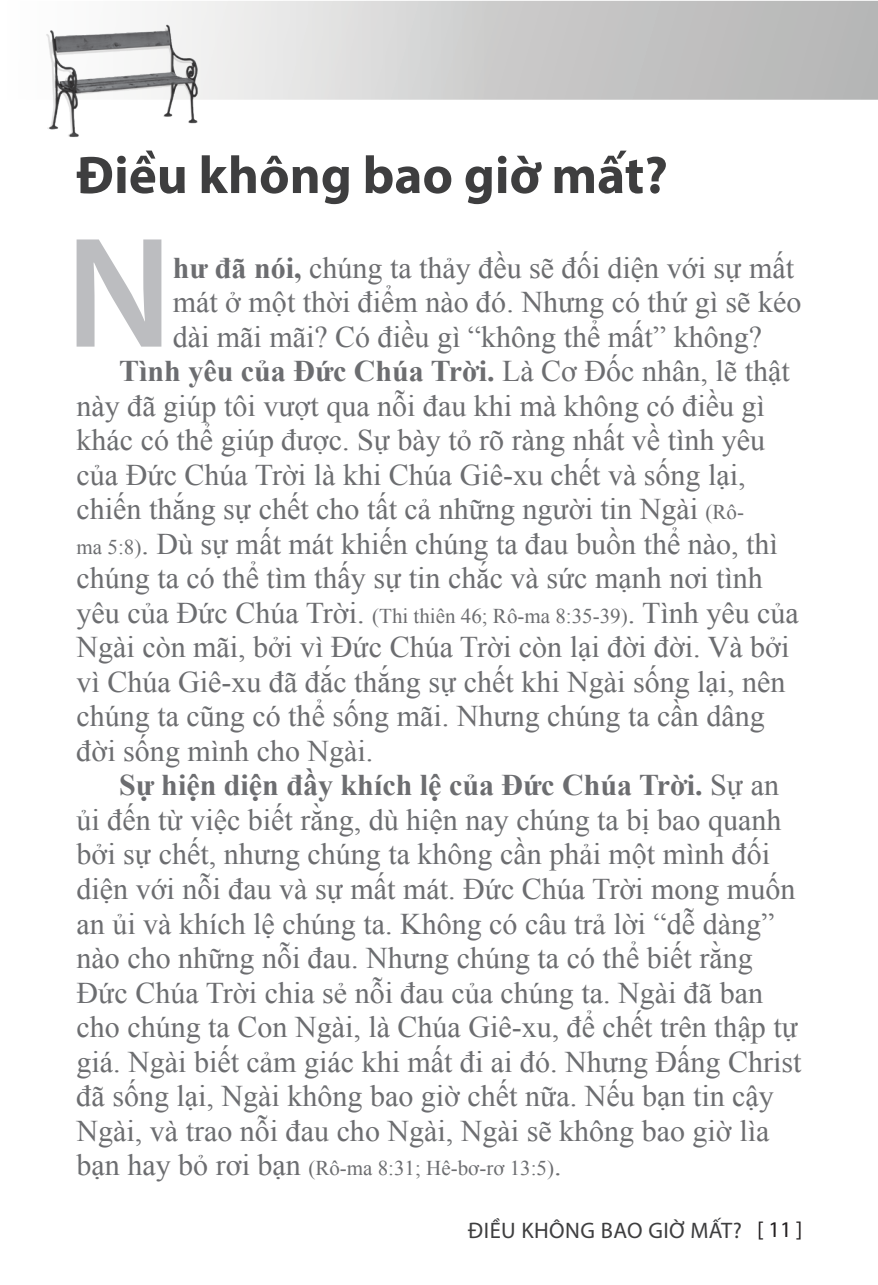
<style>
.page{position:relative;width:878px;height:1285px;background:#fff}
.page>*{position:absolute;margin:0;border:0;box-sizing:border-box;transform-origin:0 0}
.t1{font:600 158.7px "Myriad Pro";color:#bcbdc0}
.t2{font:700 53.1px "Myriad Pro";color:#3e3e3f}
.t3{font:30px "Times New Roman";color:#6c6d70}
.t4{font:700 30px "Times New Roman";color:#6c6d70}
.t5{font:22.5px "Myriad Pro";letter-spacing:.02em;color:#3e3e3f}
.t6{font:21px "Times New Roman";color:#6c6d70}
.s1{font-weight:700}
.s2{font-weight:400}
.s3{font-size:21px}
.s4{font-size:30px}
.s5{color:#231f20}
</style>
<div class="page">
<svg style="left:216px;top:1px;width:662px;height:99px;background:#ccc"></svg>
<img style="left:46px;top:1px;width:170px;height:136px">
<h2 class="t2" style="left:77px;top:140px;width:592px">Điều không bao giờ mất?</h2>
<h1 class="t1" style="left:65px;top:192px;width:109px">N</h1>
<p class="t3" style="left:173px;top:247px;width:622px"><span class="s1">hư đã nói,</span> chúng ta thảy đều sẽ đối diện với sự mất</p>
<p class="t3" style="left:173px;top:282px;width:630px">mát ở một thời điểm nào đó. Nhưng có thứ gì sẽ kéo</p>
<p class="t3" style="left:173px;top:316px;width:591px">dài mãi mãi? Có điều gì “không thể mất” không?</p>
<p class="t4" style="left:119px;top:350px;width:672px">Tình yêu của Đức Chúa Trời. <span class="s2">Là Cơ Đốc nhân, lẽ thật</span></p>
<p class="t3" style="left:77px;top:385px;width:689px">này đã giúp tôi vượt qua nỗi đau khi mà không có điều gì</p>
<p class="t3" style="left:77px;top:420px;width:690px">khác có thể giúp được. Sự bày tỏ rõ ràng nhất về tình yêu</p>
<p class="t3" style="left:77px;top:454px;width:670px">của Đức Chúa Trời là khi Chúa Giê-xu chết và sống lại,</p>
<p class="t3" style="left:77px;top:489px;width:669px">chiến thắng sự chết cho tất cả những người tin Ngài <span class="s3">(Rô-</span></p>
<p class="t3" style="left:77px;top:523px;width:702px"><span class="s3">ma 5:8)</span>. Dù sự mất mát khiến chúng ta đau buồn thể nào, thì</p>
<p class="t3" style="left:77px;top:558px;width:687px">chúng ta có thể tìm thấy sự tin chắc và sức mạnh nơi tình</p>
<p class="t3" style="left:77px;top:592px;width:723px">yêu của Đức Chúa Trời. <span class="s3">(Thi thiên 46; Rô-ma 8:35-39)</span>. Tình yêu của</p>
<p class="t3" style="left:77px;top:627px;width:714px">Ngài còn mãi, bởi vì Đức Chúa Trời còn lại đời đời. Và bởi</p>
<p class="t3" style="left:77px;top:661px;width:710px">vì Chúa Giê-xu đã đắc thắng sự chết khi Ngài sống lại, nên</p>
<p class="t3" style="left:77px;top:696px;width:689px">chúng ta cũng có thể sống mãi. Nhưng chúng ta cần dâng</p>
<p class="t3" style="left:77px;top:730px;width:298px">đời sống mình cho Ngài.</p>
<p class="t4" style="left:119px;top:764px;width:661px">Sự hiện diện đầy khích lệ của Đức Chúa Trời. <span class="s2">Sự an</span></p>
<p class="t3" style="left:77px;top:799px;width:706px">ủi đến từ việc biết rằng, dù hiện nay chúng ta bị bao quanh</p>
<p class="t3" style="left:77px;top:834px;width:695px">bởi sự chết, nhưng chúng ta không cần phải một mình đối</p>
<p class="t3" style="left:77px;top:868px;width:720px">diện với nỗi đau và sự mất mát. Đức Chúa Trời mong muốn</p>
<p class="t3" style="left:77px;top:903px;width:699px">an ủi và khích lệ chúng ta. Không có câu trả lời “dễ dàng”</p>
<p class="t3" style="left:77px;top:937px;width:677px">nào cho những nỗi đau. Nhưng chúng ta có thể biết rằng</p>
<p class="t3" style="left:77px;top:972px;width:688px">Đức Chúa Trời chia sẻ nỗi đau của chúng ta. Ngài đã ban</p>
<p class="t3" style="left:77px;top:1006px;width:723px">cho chúng ta Con Ngài, là Chúa Giê-xu, để chết trên thập tự</p>
<p class="t3" style="left:77px;top:1041px;width:726px">giá. Ngài biết cảm giác khi mất đi ai đó. Nhưng Đấng Christ</p>
<p class="t3" style="left:77px;top:1075px;width:699px">đã sống lại, Ngài không bao giờ chết nữa. Nếu bạn tin cậy</p>
<p class="t3" style="left:77px;top:1110px;width:694px">Ngài, và trao nỗi đau cho Ngài, Ngài sẽ không bao giờ lìa</p>
<p class="t6" style="left:77px;top:1153px;width:486px"><span class="s4">bạn hay bỏ rơi bạn</span> (Rô-ma 8:31; Hê-bơ-rơ 13:5)<span class="s4">.</span></p>
<p class="t5" style="left:468px;top:1215px;width:275px">ĐIỀU KHÔNG BAO GIỜ MẤT?</p>
<p class="t5" style="left:572px;top:1214px;width:232px">MÙA HÈ MẤT MÁT <span class="s5">[ 11 ]</span></p>
</div>
